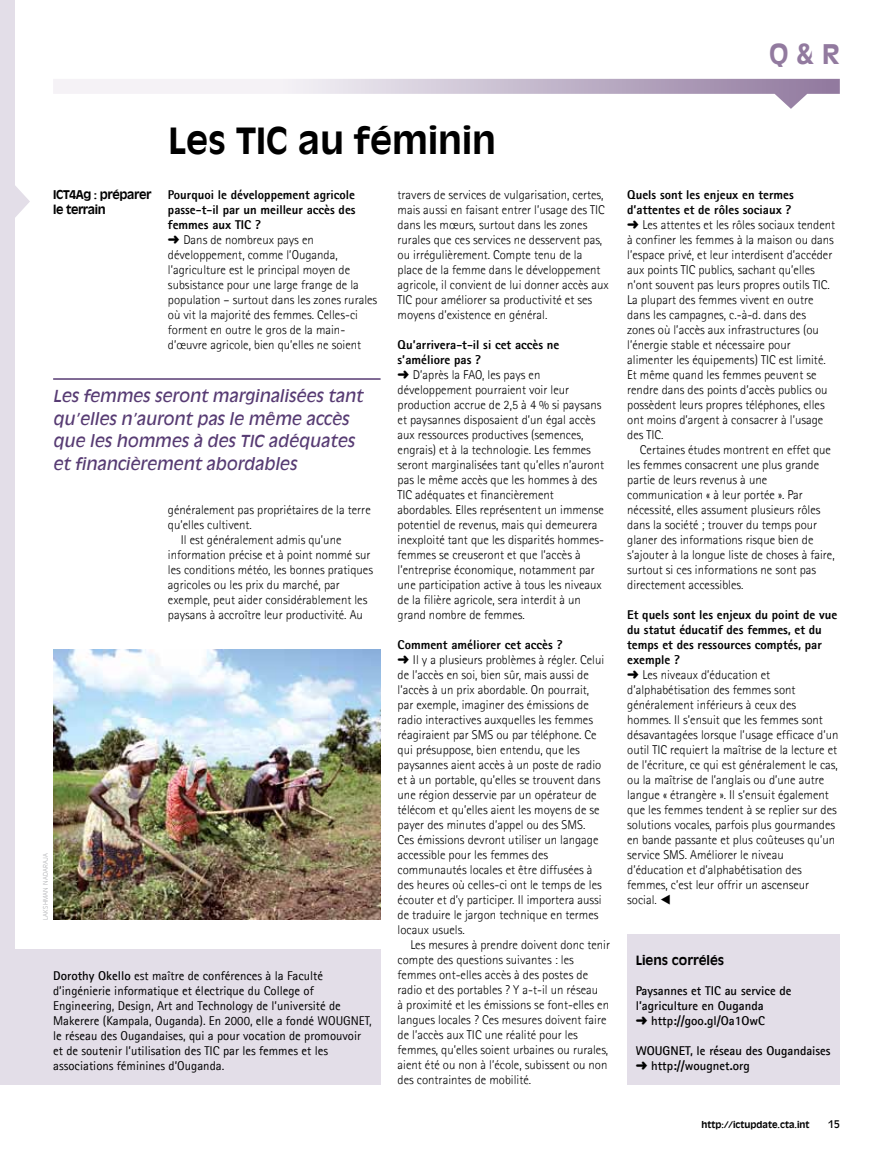
<style>
.page{position:relative;width:893px;height:1149px;background:#fff}
.page>*{position:absolute;margin:0;border:0;box-sizing:border-box;transform-origin:0 0}
.t1{font:700 36px "Antique Olive LT";color:#000}
.t2{font:700 27px "Antique Olive LT";color:#927a9f}
.t3{font:italic 16.5px/22.5px "Antique Olive LT";color:#573b73}
.t4{font:300 12.75px/15px "Agfa Rotis Sans Serif";color:#000}
.t5{font:12.75px/15px "Agfa Rotis Sans Serif";color:#000}
.t6{font:700 12.75px/15px "Agfa Rotis Sans Serif";color:#000}
.t7{font:700 12.75px "Antique Olive LT";color:#000}
.t8{font:700 12px/15px "Antique Olive LT";letter-spacing:-.03em;color:#000}
.t9{font:10.5px "Antique Olive LT";color:#000}
.t10{font:700 9px "Antique Olive LT";color:#000}
.t11{font:300 6.3px "Antique Olive LT";color:#aeafb2}
.s1{font-weight:800}
.s2{font-weight:700}
</style>
<div class="page">
<svg style="left:0;top:0;width:30px;height:949px"></svg>
<svg style="left:53px;top:79px;width:787px;height:30px"></svg>
<hr style="left:53px;top:378px;width:328px;height:1px;background:#573b73">
<div style="left:0;top:949px;width:381px;height:135px;background:#e3dee8"></div>
<div style="left:627px;top:934px;width:213px;height:150px;background:#e3dee8"></div>
<img style="left:53px;top:649px;width:328px;height:270px">
<h2 class="t2" style="left:769px;top:37px;width:72px">Q &amp; R</h2>
<h1 class="t1" style="left:168px;top:118px;width:330px">Les TIC au féminin</h1>
<p class="t8" style="left:53px;top:187px;width:100px">ICT4ag : préparer le terrain</p>
<p class="t4" style="left:168px;top:187px;width:211px"><span class="s1">Pourquoi le développement agricole passe-t-il par un meilleur accès des femmes aux TIC ?<br></span>➜ Dans de nombreux pays en développement, comme l’Ouganda, l’agriculture est le principal moyen de subsistance pour une large frange de la population – surtout dans les zones rurales où vit la majorité des femmes. Celles-ci forment en outre le gros de la main&shy;d’œuvre agricole, bien qu’elles ne soient</p>
<p class="t3" style="left:53px;top:385px;width:311px">Les femmes seront marginalisées tant qu’elles n’auront pas le même accès que les hommes à des TIC adéquates et financièrement abordables</p>
<p class="t11" style="left:42px;top:919px;width:68px;rotate:-90deg">Lakshman Nadaraja</p>
<p class="t4" style="left:168px;top:502px;width:204px">généralement pas propriétaires de la terre</p>
<p class="t4" style="left:168px;top:517px;width:86px">qu’elles cultivent.</p>
<p class="t4" style="left:181px;top:532px;width:162px">Il est généralement admis qu’une</p>
<p class="t4" style="left:168px;top:547px;width:204px">information précise et à point nommé sur</p>
<p class="t4" style="left:168px;top:562px;width:207px">les conditions météo, les bonnes pratiques</p>
<p class="t4" style="left:168px;top:577px;width:173px">agricoles ou les prix du marché, par</p>
<p class="t4" style="left:168px;top:592px;width:201px">exemple, peut aider considérablement les</p>
<p class="t4" style="left:168px;top:607px;width:196px">paysans à accroître leur productivité. Au</p>
<p class="t5" style="left:53px;top:967px;width:320px"><span class="s2">Dorothy Okello</span> est maître de conférences à la Faculté d’ingénierie informatique et électrique du College of Engineering, Design, Art and Technology de l’université de Makerere (Kampala, Ouganda). En 2000, elle a fondé WOUGNET, le réseau des Ougandaises, qui a pour vocation de promouvoir et de soutenir l’utilisation des TIC par les femmes et les associations féminines d’Ouganda.</p>
<p class="t4" style="left:398px;top:187px;width:213px">travers de services de vulgarisation, certes, mais aussi en faisant entrer l’usage des TIC dans les mœurs, surtout dans les zones rurales que ces services ne desservent pas, ou irrégulièrement. Compte tenu de la place de la femme dans le développement agricole, il convient de lui donner accès aux TIC pour améliorer sa productivité et ses moyens d’existence en général.</p>
<p class="t4" style="left:398px;top:337px;width:208px"><span class="s1">Qu’arrivera-t-il si cet accès ne s’améliore pas ?<br></span>➜ D’après la FAO, les pays en développement pourraient voir leur production accrue de 2,5 à 4 % si paysans et paysannes disposaient d’un égal accès aux ressources productives (semences, engrais) et à la technologie. Les femmes seront marginalisées tant qu’elles n’auront pas le même accès que les hommes à des TIC adéquates et financièrement abordables. Elles représentent un immense potentiel de revenus, mais qui demeurera inexploité tant que les disparités hommes&shy;femmes se creuseront et que l’accès à l’entreprise économique, notamment par une participation active à tous les niveaux de la filière agricole, sera interdit à un grand nombre de femmes.</p>
<p class="t4" style="left:398px;top:637px;width:208px"><span class="s1">Comment améliorer cet accès ?<br></span>➜ Il y a plusieurs problèmes à régler. Celui de l’accès en soi, bien sûr, mais aussi de l’accès à un prix abordable. On pourrait, par exemple, imaginer des émissions de radio interactives auxquelles les femmes réagiraient par SMS ou par téléphone. Ce qui présuppose, bien entendu, que les paysannes aient accès à un poste de radio et à un portable, qu’elles se trouvent dans une région desservie par un opérateur de télécom et qu’elles aient les moyens de se payer des minutes d’appel ou des SMS.<br>Ces émissions devront utiliser un langage accessible pour les femmes des communautés locales et être diffusées à des heures où celles-ci ont le temps de les écouter et d’y participer. Il importera aussi de traduire le jargon technique en termes locaux usuels.</p>
<p class="t4" style="left:398px;top:937px;width:214px;text-indent:13px">Les mesures à prendre doivent donc tenir compte des questions suivantes : les femmes ont-elles accès à des postes de radio et des portables ? Y a-t-il un réseau<br>à proximité et les émissions se font-elles en langues locales ? Ces mesures doivent faire de l’accès aux TIC une réalité pour les femmes, qu’elles soient urbaines ou rurales, aient été ou non à l’école, subissent ou non des contraintes de mobilité.</p>
<p class="t4" style="left:627px;top:187px;width:210px"><span class="s1">Quels sont les enjeux en termes d’attentes et de rôles sociaux ?<br></span>➜ Les attentes et les rôles sociaux tendent à confiner les femmes à la maison ou dans l’espace privé, et leur interdisent d’accéder aux points TIC publics, sachant qu’elles n’ont souvent pas leurs propres outils TIC.<br>La plupart des femmes vivent en outre dans les campagnes, c.-à-d. dans des zones où l’accès aux infrastructures (ou l’énergie stable et nécessaire pour alimenter les équipements) TIC est limité.<br>Et même quand les femmes peuvent se rendre dans des points d’accès publics ou possèdent leurs propres téléphones, elles ont moins d’argent à consacrer à l’usage des TIC.</p>
<p class="t4" style="left:627px;top:441px;width:209px;text-indent:13px">Certaines études montrent en effet que les femmes consacrent une plus grande partie de leurs revenus à une communication « à leur portée ». Par nécessité, elles assument plusieurs rôles dans la société ; trouver du temps pour glaner des informations risque bien de s’ajouter à la longue liste de choses à faire, surtout si ces informations ne sont pas directement accessibles.</p>
<p class="t4" style="left:627px;top:606px;width:213px"><span class="s1">Et quels sont les enjeux du point de vue du statut éducatif des femmes, et du temps et des ressources comptés, par exemple ?<br></span>➜ Les niveaux d’éducation et d’alphabétisation des femmes sont généralement inférieurs à ceux des hommes. Il s’ensuit que les femmes sont désavantagées lorsque l’usage efficace d’un outil TIC requiert la maîtrise de la lecture et de l’écriture, ce qui est généralement le cas, ou la maîtrise de l’anglais ou d’une autre langue « étrangère ». Il s’ensuit également que les femmes tendent à se replier sur des solutions vocales, parfois plus gourmandes en bande passante et plus coûteuses qu’un service SMS. Améliorer le niveau d’éducation et d’alphabétisation des femmes, c’est leur offrir un ascenseur social. ◀</p>
<p class="t7" style="left:636px;top:951px;width:90px">Liens corrélés</p>
<p class="t6" style="left:636px;top:982px;width:157px">Paysannes et TIC au service de l’agriculture en Ouganda<br>➜ http://goo.gl/Oa1OwC</p>
<p class="t6" style="left:636px;top:1042px;width:196px">WOUGNET, le réseau des Ougandaises ➜ http://wougnet.org</p>
<p class="t10" style="left:702px;top:1118px;width:110px">http://ictupdate.cta.int</p>
<p class="t9" style="left:828px;top:1117px;width:13px">15</p>
</div>
